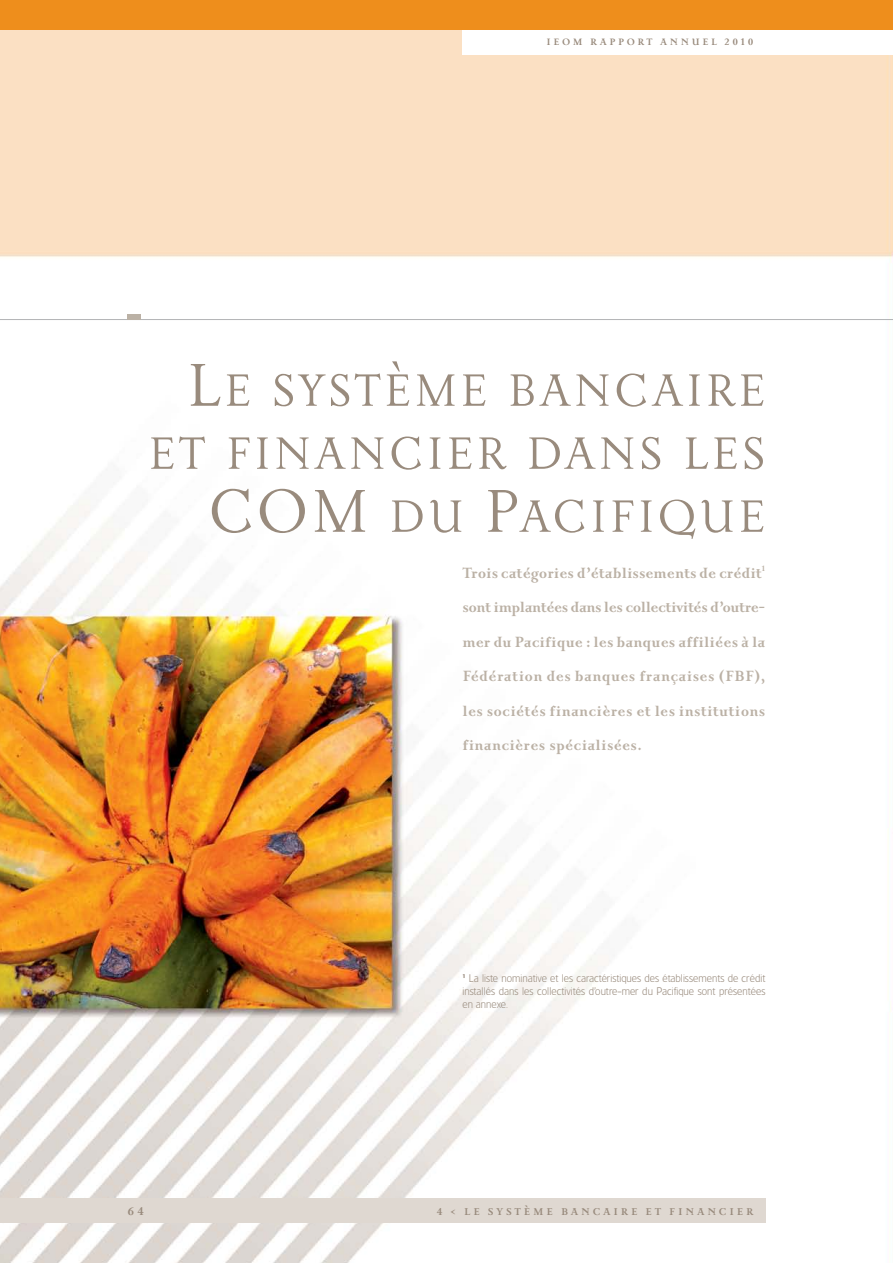
<style>
.page{position:relative;width:893px;height:1263px;background:#fff}
.page>*{position:absolute;margin:0;border:0;box-sizing:border-box;transform-origin:0 0}
.t1{font:55.2px/63px "Priori Ser";letter-spacing:.055em;color:#998b7d;text-align:right}
.t2{font:700 18px/34.5px "Priori Ser";letter-spacing:.01em;color:#bbb1a5;text-align:justify}
.t3{font:700 13.5px "Priori Ser";color:#998b7d}
.t4{font:700 12px "Priori Ser";letter-spacing:.235em;color:#998b7d}
.t5{font:700 11.25px "Priori Ser";letter-spacing:.235em;color:#998b7d}
.t6{font:300 10.5px/12.8px "TF Forever";letter-spacing:.005em;color:#998b7d;text-align:justify}
.s1{font-size:73.5px}
</style>
<div class="page">
<img style="left:0;top:30px;width:893px;height:1233px">
<div style="left:0;top:1199px;width:765px;height:24px;background:#dfd8d1"></div>
<div style="left:462px;top:30px;width:431px;height:24px;background:#fff"></div>
<hr style="left:0;top:319px;width:893px;height:1px;background:#b2b4b6">
<div style="left:128px;top:315px;width:13px;height:5px;background:#bbb1a5"></div>
<div style="left:0;top:0;width:893px;height:30px;background:#ee8e1c"></div>
<p class="t5" style="left:546px;top:35px;width:208px">IEOM RAPPORT ANNUEL 2010</p>
<h1 class="t1" style="left:148px;top:368px;width:618px"><span class="s1">L</span>E SYSTÈME BANCAIRE<br>ET FINANCIER DANS LES<br><span class="s1">COM</span> DU <span class="s1">P</span>ACIFIQUE</h1>
<p class="t2" style="left:462px;top:554px;width:304px">Trois catégories d’établissements de crédit<sup>1 </sup>sont implantées dans les collectivités d’outre&shy;mer du Pacifique : les banques affiliées à la Fédération des banques françaises (FBF), les sociétés financières et les institutions financières spécialisées.</p>
<p class="t6" style="left:462px;top:972px;width:304px"><sup>1</sup> La liste nominative et les caractéristiques des établissements de crédit installés dans les collectivités d’outre-mer du Pacifique sont présentées en annexe.</p>
<p class="t3" style="left:128px;top:1202px;width:18px">64</p>
<p class="t4" style="left:437px;top:1203px;width:318px">4 &lt; LE SYSTÈME BANCAIRE ET FINANCIER</p>
</div>
